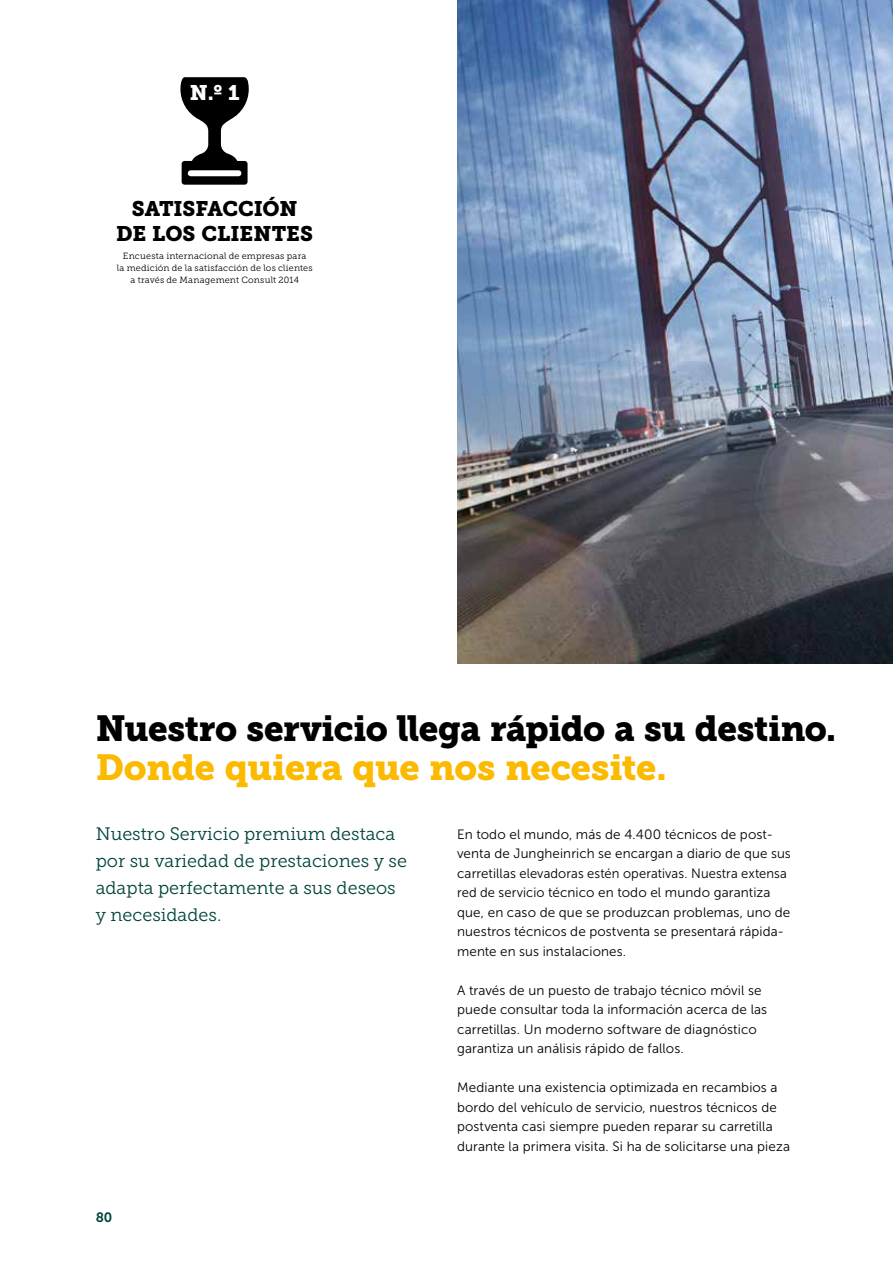
<style>
.page{position:relative;width:893px;height:1263px;background:#fff}
.page>*{position:absolute;margin:0;border:0;box-sizing:border-box;transform-origin:0 0}
.t1{font:36px "Museo JH Slab 900";letter-spacing:-.015em;color:#000}
.t2{font:36px "Museo JH Slab 900";letter-spacing:-.01em;color:#fbba00}
.t3{font:21px/25.5px "Museo JH Slab 900";letter-spacing:-.005em;color:#000;text-align:center}
.t4{font:21px "Museo JH Slab 900";color:#fff}
.t5{font:18px/27px "Museo JH Slab 300";color:#00443c}
.t6{font:13.5px/19.5px "Museo JH Sans 300";letter-spacing:.005em;color:#000}
.t7{font:13.5px "Museo JH Sans 700";color:#00443c}
.t8{font:9px/12px "Museo JH Slab 300";letter-spacing:.02em;color:#000;text-align:center}
</style>
<div class="page">
<svg style="left:180px;top:77px;width:69px;height:108px"></svg>
<img style="left:457px;top:0;width:436px;height:663px">
<h2 class="t4" style="left:190px;top:81px;width:51px">N.º 1</h2>
<h2 class="t3" style="left:116px;top:196px;width:198px">SATISFACCIÓN<br>DE LOS CLIENTES</h2>
<p class="t8" style="left:117px;top:250px;width:197px">Encuesta internacional de empresas para<br>la medición de la satisfacción de los clientes a través de Management Consult 2014</p>
<h1 class="t1" style="left:96px;top:707px;width:742px">Nuestro servicio llega rápido a su destino.</h1>
<h1 class="t2" style="left:96px;top:746px;width:573px">Donde quiera que nos necesite.</h1>
<h3 class="t5" style="left:96px;top:821px;width:313px">Nuestro Servicio premium destaca por su variedad de prestaciones y se adapta perfectamente a sus deseos y necesidades.</h3>
<p class="t7" style="left:96px;top:1210px;width:18px">80</p>
<p class="t6" style="left:457px;top:824px;width:335px">En todo el mundo, más de 4.400 técnicos de post&shy;venta de Jungheinrich se encargan a diario de que sus carretillas elevadoras estén operativas. Nuestra extensa red de servicio técnico en todo el mundo garantiza que, en caso de que se produzcan problemas, uno de nuestros técnicos de postventa se presentará rápida&shy;mente en sus instalaciones.</p>
<p class="t6" style="left:457px;top:980px;width:312px">A través de un puesto de trabajo técnico móvil se puede consultar toda la información acerca de las carretillas. Un moderno software de diagnóstico garantiza un análisis rápido de fallos.</p>
<p class="t6" style="left:457px;top:1078px;width:334px">Mediante una existencia optimizada en recambios a bordo del vehículo de servicio, nuestros técnicos de postventa casi siempre pueden reparar su carretilla durante la primera visita. Si ha de solicitarse una pieza</p>
</div>
